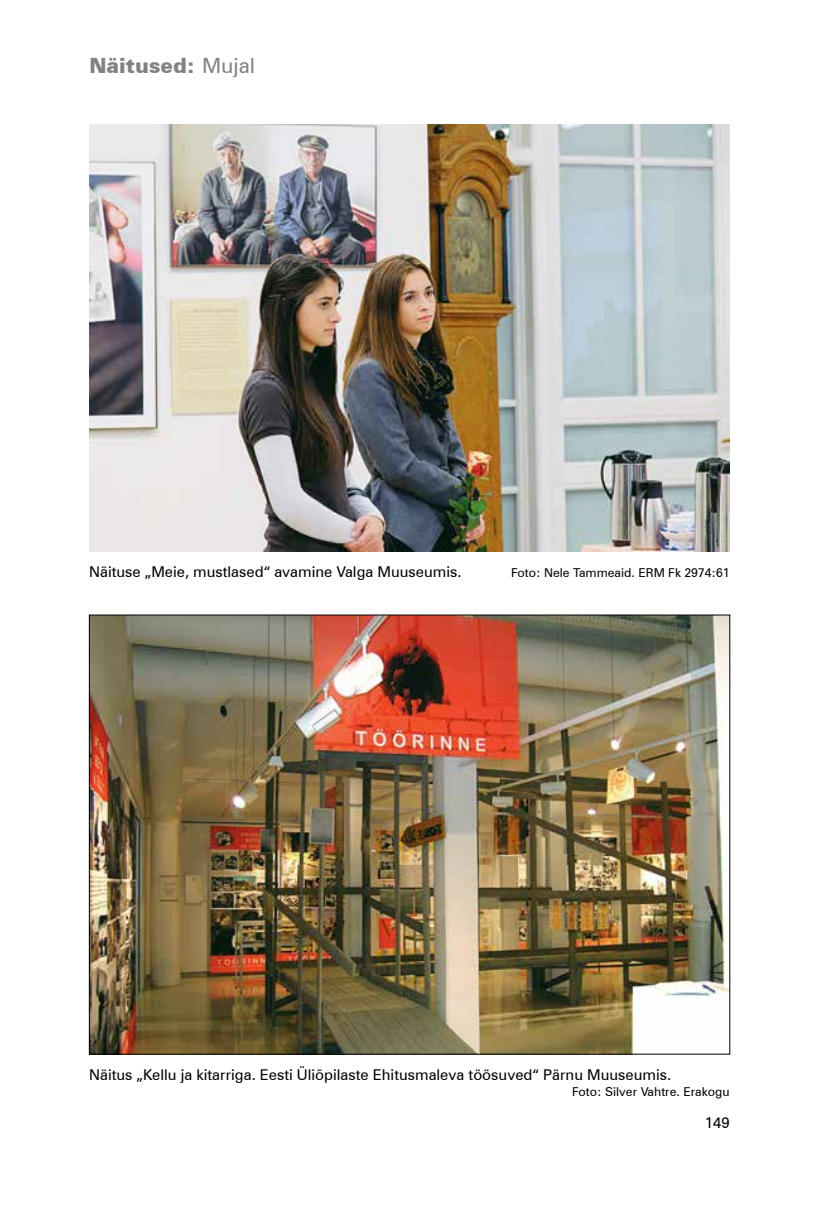
<style>
.page{position:relative;width:819px;height:1216px;background:#fff}
.page>*{position:absolute;margin:0;border:0;box-sizing:border-box;transform-origin:0 0}
.t1{font:900 21px "Zurich BT";color:#808285}
.t2{font:14.88px "Zurich BT";color:#000}
.t3{font:12.25px "Zurich BT";color:#000}
.s1{font-weight:400}
</style>
<div class="page">
<img style="left:89px;top:124px;width:640px;height:427px">
<img style="left:91px;top:616px;width:637px;height:436px">
<h1 class="t1" style="left:89px;top:53px;width:167px">Näitused: <span class="s1">Mujal</span></h1>
<p class="t2" style="left:89px;top:562px;width:374px">Näituse „Meie, mustlased“ avamine Valga Muuseumis.</p>
<p class="t3" style="left:511px;top:565px;width:220px">Foto: Nele Tammeaid. ERM Fk 2974:61</p>
<p class="t2" style="left:89px;top:1065px;width:583px">Näitus „Kellu ja kitarriga. Eesti Üliõpilaste Ehitusmaleva töösuved“ Pärnu Muuseumis.</p>
<p class="t3" style="left:572px;top:1084px;width:159px">Foto: Silver Vahtre. Erakogu</p>
<p class="t2" style="left:705px;top:1113px;width:26px">149</p>
</div>
